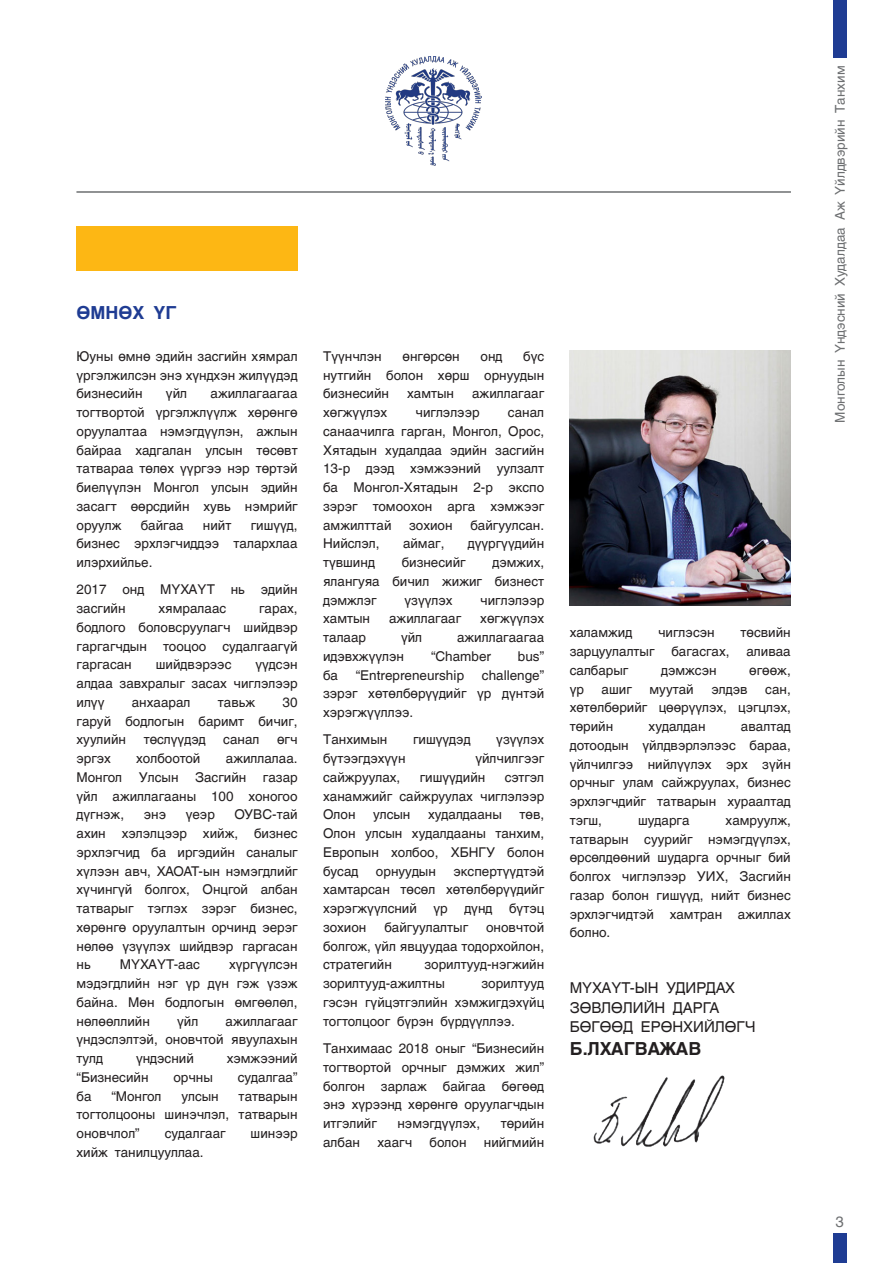
<style>
.page{position:relative;width:893px;height:1263px;background:#fff}
.page>*{position:absolute;margin:0;border:0;box-sizing:border-box;transform-origin:0 0}
.t1{font:700 18px "Mogul Helvetica";letter-spacing:-.01em;color:#231f20}
.t2{font:700 18px "Mogul Helvetica";color:#1f3c93}
.t3{font:15px/19.5px "Mogul Helvetica";color:#231f20}
.t4{font:15px "Mogul Helvetica";color:#6d6f71}
.t5{font:13.5px/18.8px "Mogul Helvetica";color:#231f20;text-align:justify}
.t6{font:13.5px "Mogul Helvetica";color:#6d6f71}
</style>
<div class="page">
<div style="left:833px;top:0;width:14px;height:57px;background:#1f3c93"></div>
<div style="left:833px;top:1233px;width:14px;height:30px;background:#1f3c93"></div>
<img style="left:386px;top:56px;width:96px;height:110px">
<div style="left:77px;top:226px;width:221px;height:44px;background:#fdb714"></div>
<hr style="left:77px;top:192px;width:714px;height:1px;background:#6d6f71">
<img style="left:570px;top:351px;width:221px;height:255px">
<img style="left:593px;top:1075px;width:132px;height:72px">
<h1 class="t2" style="left:77px;top:303px;width:102px">ӨМНӨХ ҮГ</h1>
<p class="t5" style="left:77px;top:347px;width:223px">Юуны өмнө эдийн засгийн хямрал үргэлжилсэн энэ хүндхэн жилүүдэд бизнесийн</p>
<p class="t5" style="left:166px;top:384px;width:23px">үйл</p>
<p class="t5" style="left:77px;top:384px;width:223px;text-indent:134px">ажиллагаагаа тогтвортой үргэлжлүүлж хөрөнгө оруулалтаа нэмэгдүүлэн, ажлын байраа хадгалан улсын төсөвт татвараа төлөх үүргээ нэр төртэй биелүүлэн Монгол улсын эдийн засагт өөрсдийн хувь нэмрийг оруулж</p>
<p class="t5" style="left:141px;top:516px;width:44px">байгаа</p>
<p class="t5" style="left:203px;top:516px;width:30px">нийт</p>
<p class="t5" style="left:77px;top:516px;width:223px;text-indent:174px">гишүүд, бизнес эрхлэгчиддээ талархлаа илэрхийлье.</p>
<p class="t5" style="left:77px;top:580px;width:223px">2017 онд МҮХАҮТ нь эдийн засгийн</p>
<p class="t5" style="left:77px;top:599px;width:223px;text-indent:183px">гарах, бодлого боловсруулагч шийдвэр гаргагчдын тооцоо судалгаагүй гаргасан</p>
<p class="t5" style="left:158px;top:599px;width:69px">хямралаас</p>
<p class="t5" style="left:156px;top:655px;width:77px">шийдвэрээс</p>
<p class="t5" style="left:77px;top:655px;width:223px;text-indent:179px">үүдсэн алдаа завхралыг засах чиглэлээр илүү</p>
<p class="t5" style="left:77px;top:693px;width:223px;text-indent:206px">30 гаруй бодлогын баримт бичиг, хуулийн</p>
<p class="t5" style="left:132px;top:693px;width:60px">анхаарал</p>
<p class="t5" style="left:218px;top:693px;width:39px">тавьж</p>
<p class="t5" style="left:144px;top:730px;width:64px">төслүүдэд</p>
<p class="t5" style="left:223px;top:730px;width:38px">санал</p>
<p class="t5" style="left:277px;top:730px;width:22px">өгч</p>
<p class="t5" style="left:77px;top:749px;width:36px">эргэх</p>
<p class="t5" style="left:136px;top:749px;width:66px">холбоотой</p>
<p class="t5" style="left:77px;top:749px;width:223px;text-indent:149px">ажиллалаа.<br>Монгол Улсын Засгийн газар үйл ажиллагааны 100 хоногоо дүгнэж,</p>
<p class="t5" style="left:77px;top:805px;width:223px;text-indent:158px">ОУВС-тай ахин хэлэлцээр хийж, бизнес эрхлэгчид ба иргэдийн саналыг хүлээн авч, ХАОАТ-ын нэмэгдлийг хүчингүй болгох, Онцгой албан татварыг тэглэх зэрэг бизнес, хөрөнгө оруулалтын орчинд эерэг нөлөө үзүүлэх шийдвэр гаргасан нь</p>
<p class="t5" style="left:144px;top:805px;width:24px">энэ</p>
<p class="t5" style="left:186px;top:805px;width:31px">үеэр</p>
<p class="t5" style="left:120px;top:955px;width:82px">МҮХАҮТ-аас</p>
<p class="t5" style="left:77px;top:955px;width:223px;text-indent:152px">хүргүүлсэн мэдэгдлийн нэг үр дүн гэж үзэж байна. Мөн бодлогын өмгөөлөл, нөлөөллийн</p>
<p class="t5" style="left:177px;top:1012px;width:23px">үйл</p>
<p class="t5" style="left:77px;top:1012px;width:223px;text-indent:149px">ажиллагааг үндэслэлтэй, оновчтой явуулахын тулд</p>
<p class="t5" style="left:136px;top:1049px;width:59px">үндэсний</p>
<p class="t5" style="left:227px;top:1049px;width:72px">хэмжээний</p>
<p class="t5" style="left:77px;top:1068px;width:74px">“Бизнесийн</p>
<p class="t5" style="left:173px;top:1068px;width:41px">орчны</p>
<p class="t5" style="left:238px;top:1068px;width:61px">судалгаа”</p>
<p class="t5" style="left:77px;top:1087px;width:17px">ба</p>
<p class="t5" style="left:111px;top:1087px;width:52px">“Монгол</p>
<p class="t5" style="left:181px;top:1087px;width:39px">улсын</p>
<p class="t5" style="left:77px;top:1087px;width:223px;text-indent:162px">татварын тогтолцооны шинэчлэл, татварын оновчлол”</p>
<p class="t5" style="left:165px;top:1124px;width:62px">судалгааг</p>
<p class="t5" style="left:251px;top:1124px;width:49px">шинээр</p>
<p class="t5" style="left:77px;top:1143px;width:129px">хийж танилцууллаа.</p>
<p class="t5" style="left:323px;top:347px;width:223px;text-indent:200px">бүс нутгийн болон хөрш орнуудын бизнесийн</p>
<p class="t5" style="left:323px;top:347px;width:60px">Түүнчлэн</p>
<p class="t5" style="left:402px;top:347px;width:59px">өнгөрсөн</p>
<p class="t5" style="left:480px;top:347px;width:23px">онд</p>
<p class="t5" style="left:407px;top:384px;width:49px">хамтын</p>
<p class="t5" style="left:472px;top:384px;width:74px">ажиллагааг</p>
<p class="t5" style="left:323px;top:403px;width:65px">хөгжүүлэх</p>
<p class="t5" style="left:415px;top:403px;width:66px">чиглэлээр</p>
<p class="t5" style="left:323px;top:403px;width:223px;text-indent:185px">санал санаачилга гарган, Монгол, Орос, Хятадын худалдаа эдийн засгийн 13-р дээд хэмжээний уулзалт ба Монгол-Хятадын 2-р экспо зэрэг томоохон арга хэмжээг амжилттай</p>
<p class="t5" style="left:409px;top:516px;width:45px">зохион</p>
<p class="t5" style="left:470px;top:516px;width:75px">байгуулсан.</p>
<p class="t5" style="left:323px;top:534px;width:58px">Нийслэл,</p>
<p class="t5" style="left:403px;top:534px;width:43px">аймаг,</p>
<p class="t5" style="left:468px;top:534px;width:78px">дүүргүүдийн</p>
<p class="t5" style="left:323px;top:553px;width:53px">түвшинд</p>
<p class="t5" style="left:402px;top:553px;width:65px">бизнесийг</p>
<p class="t5" style="left:323px;top:553px;width:223px;text-indent:169px">дэмжих, ялангуяа бичил жижиг бизнест дэмжлэг</p>
<p class="t5" style="left:404px;top:591px;width:49px">үзүүлэх</p>
<p class="t5" style="left:480px;top:591px;width:66px">чиглэлээр</p>
<p class="t5" style="left:323px;top:609px;width:49px">хамтын</p>
<p class="t5" style="left:389px;top:609px;width:74px">ажиллагааг</p>
<p class="t5" style="left:480px;top:609px;width:65px">хөгжүүлэх</p>
<p class="t5" style="left:323px;top:628px;width:44px">талаар</p>
<p class="t5" style="left:401px;top:628px;width:23px">үйл</p>
<p class="t5" style="left:457px;top:628px;width:89px">ажиллагаагаа</p>
<p class="t5" style="left:323px;top:647px;width:82px">идэвхжүүлэн</p>
<p class="t5" style="left:431px;top:647px;width:62px">“Chamber</p>
<p class="t5" style="left:518px;top:647px;width:28px">bus”</p>
<p class="t5" style="left:323px;top:666px;width:17px">ба</p>
<p class="t5" style="left:356px;top:666px;width:110px">“Entrepreneurship</p>
<p class="t5" style="left:323px;top:666px;width:223px;text-indent:159px">challenge” зэрэг хөтөлбөрүүдийг үр дүнтэй хэрэгжүүллээ.</p>
<p class="t5" style="left:323px;top:730px;width:66px">Танхимын</p>
<p class="t5" style="left:413px;top:730px;width:59px">гишүүдэд</p>
<p class="t5" style="left:496px;top:730px;width:49px">үзүүлэх</p>
<p class="t5" style="left:323px;top:749px;width:84px">бүтээгдэхүүн</p>
<p class="t5" style="left:475px;top:749px;width:70px">үйлчилгээг</p>
<p class="t5" style="left:323px;top:768px;width:79px">сайжруулах,</p>
<p class="t5" style="left:420px;top:768px;width:67px">гишүүдийн</p>
<p class="t5" style="left:323px;top:768px;width:223px;text-indent:182px">сэтгэл ханамжийг сайжруулах чиглэлээр Олон</p>
<p class="t5" style="left:323px;top:805px;width:223px;text-indent:196px">төв, Олон улсын худалдааны танхим, Европын холбоо, ХБНГУ болон бусад</p>
<p class="t5" style="left:373px;top:805px;width:39px">улсын</p>
<p class="t5" style="left:428px;top:805px;width:75px">худалдааны</p>
<p class="t5" style="left:323px;top:862px;width:223px;text-indent:130px">экспертүүдтэй хамтарсан төсөл хөтөлбөрүүдийг хэрэгжүүлсний үр дүнд бүтэц зохион</p>
<p class="t5" style="left:376px;top:862px;width:61px">орнуудын</p>
<p class="t5" style="left:323px;top:918px;width:223px;text-indent:163px">оновчтой болгож, үйл явцуудаа тодорхойлон, стратегийн</p>
<p class="t5" style="left:384px;top:918px;width:85px">байгуулалтыг</p>
<p class="t5" style="left:323px;top:955px;width:223px;text-indent:101px">зорилтууд-нэгжийн зорилтууд-ажилтны</p>
<p class="t5" style="left:323px;top:974px;width:223px;text-indent:158px">зорилтууд гэсэн гүйцэтгэлийн хэмжигдэхүйц тогтолцоог бүрэн бүрдүүллээ.</p>
<p class="t5" style="left:323px;top:1039px;width:223px">Танхимаас 2018 оныг “Бизнесийн тогтвортой орчныг дэмжих жил” болгон зарлаж байгаа бөгөөд энэ хүрээнд хөрөнгө оруулагчдын итгэлийг</p>
<p class="t5" style="left:397px;top:1114px;width:84px">нэмэгдүүлэх,</p>
<p class="t5" style="left:501px;top:1114px;width:45px">төрийн</p>
<p class="t5" style="left:323px;top:1133px;width:38px">албан</p>
<p class="t5" style="left:377px;top:1133px;width:36px">хаагч</p>
<p class="t5" style="left:430px;top:1133px;width:38px">болон</p>
<p class="t5" style="left:484px;top:1133px;width:62px">нийгмийн</p>
<p class="t5" style="left:570px;top:623px;width:223px;text-indent:171px">төсвийн зарцуулалтыг багасгах, аливаа салбарыг</p>
<p class="t5" style="left:570px;top:623px;width:64px">халамжид</p>
<p class="t5" style="left:658px;top:623px;width:58px">чиглэсэн</p>
<p class="t5" style="left:661px;top:661px;width:57px">дэмжсэн</p>
<p class="t5" style="left:749px;top:661px;width:43px">өгөөж,</p>
<p class="t5" style="left:570px;top:680px;width:16px">үр</p>
<p class="t5" style="left:602px;top:680px;width:32px">ашиг</p>
<p class="t5" style="left:650px;top:680px;width:46px">муутай</p>
<p class="t5" style="left:711px;top:680px;width:38px">элдэв</p>
<p class="t5" style="left:570px;top:680px;width:223px;text-indent:196px">сан, хөтөлбөрийг цөөрүүлэх, цэгцлэх, төрийн</p>
<p class="t5" style="left:570px;top:717px;width:223px;text-indent:171px">авалтад дотоодын үйлдвэрлэлээс бараа, үйлчилгээ нийлүүлэх эрх зүйн орчныг улам сайжруулах, бизнес эрхлэгчдийг татварын хураалтад тэгш,</p>
<p class="t5" style="left:649px;top:717px;width:58px">худалдан</p>
<p class="t5" style="left:570px;top:811px;width:223px;text-indent:156px">хамруулж, татварын суурийг нэмэгдүүлэх, өрсөлдөөний шударга орчныг бий болгох чиглэлээр УИХ, Засгийн газар болон гишүүд, нийт бизнес эрхлэгчидтэй хамтран ажиллах болно.</p>
<p class="t5" style="left:638px;top:811px;width:53px">шударга</p>
<p class="t3" style="left:570px;top:978px;width:187px">МҮХАҮТ-ЫН УДИРДАХ<br>ЗӨВЛӨЛИЙН ДАРГА<br>БӨГӨӨД ЕРӨНХИЙЛӨГЧ</p>
<h1 class="t1" style="left:570px;top:1038px;width:133px">Б.ЛХАГВАЖАВ</h1>
<p class="t6" style="left:832px;top:422px;width:358px;rotate:-90deg">Монголын Үндэсний Худалдаа Аж Үйлдвэрийн Танхим</p>
<p class="t4" style="left:835px;top:1213px;width:10px">3</p>
</div>
